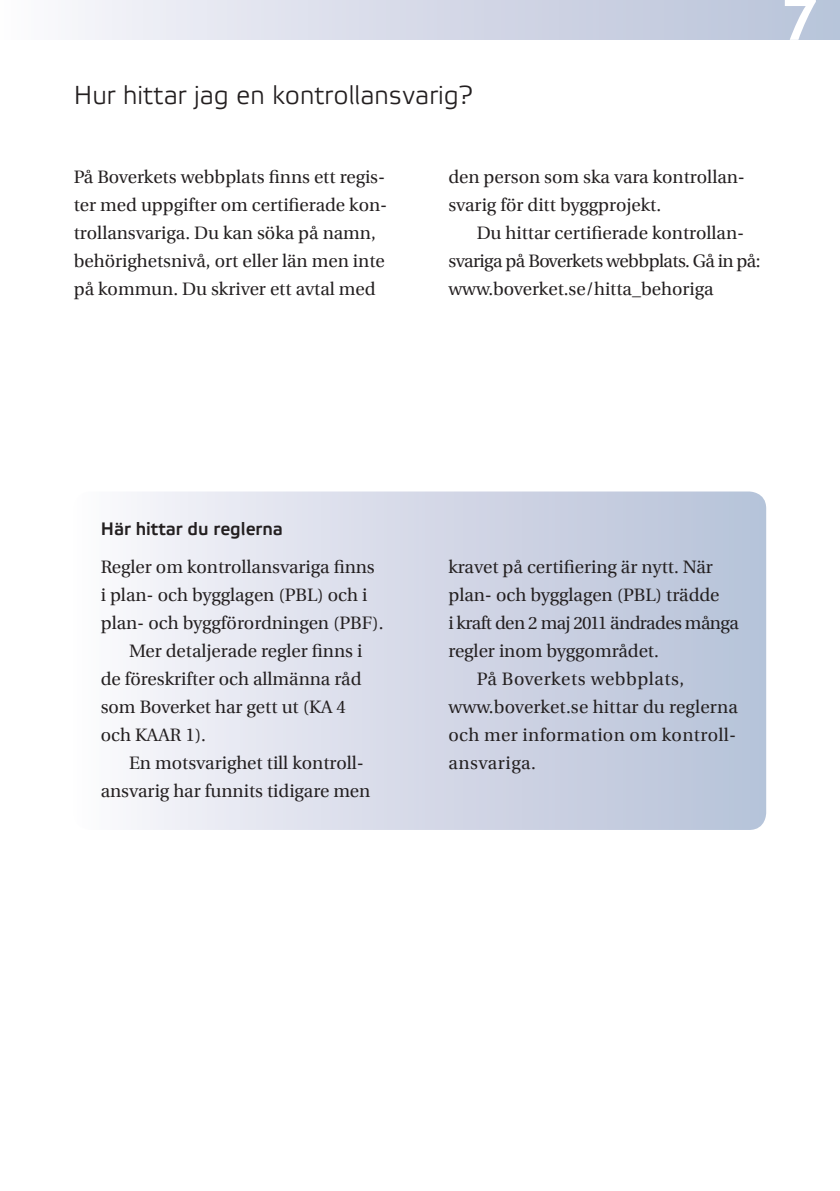
<style>
.page{position:relative;width:840px;height:1191px;background:#fff}
.page>*{position:absolute;margin:0;border:0;box-sizing:border-box;transform-origin:0 0}
.t1{font:500 58px "Etelka";color:#fff}
.Rubrik_2{font:300 26px "Etelka";color:#231f20}
.Brödtext{font:18px/28px "Boverket Utopia";color:#231f20}
.Brödtext-2{font:18px/28px "Boverket Utopia";letter-spacing:.02em;color:#231f20}
.Rubrik_i_ruta{font:500 18px "Etelka";color:#231f20}
</style>
<div class="page">
<div style="left:0;top:0;width:839px;height:40px;background:linear-gradient(to right,#f9f8fb,#b6c1d8)"></div>
<div style="left:74px;top:491px;width:691px;height:339px;background:linear-gradient(to right,#f9f7fb,#b5c0d7);border-radius:17px"></div>
<p class="Rubrik_2" style="left:74px;top:80px;width:400px">Hur hittar jag en kontrollansvarig?</p>
<p class="Brödtext" style="left:74px;top:164px;width:315px">På Boverkets webbplats finns ett regis&shy;ter med uppgifter om certifierade kon&shy;trollansvariga. Du kan söka på namn, behörighetsnivå, ort eller län men inte på kommun. Du skriver ett avtal med</p>
<p class="Brödtext" style="left:448px;top:164px;width:298px">den person som ska vara kontrollan&shy;svarig för ditt byggprojekt.</p>
<p class="Brödtext" style="left:448px;top:220px;width:313px;text-indent:28px">Du hittar certifierade kontrollan&shy;svariga på Boverkets webbplats. Gå in på: www.boverket.se/hitta_behoriga</p>
<h1 class="t1" style="left:780px;top:-13px;width:38px">7</h1>
<p class="Rubrik_i_ruta" style="left:101px;top:519px;width:184px">Här hittar du reglerna</p>
<p class="Brödtext" style="left:101px;top:553px;width:275px">Regler om kontrollansvariga finns</p>
<p class="Brödtext" style="left:101px;top:581px;width:268px">i plan- och bygglagen (PBL) och i</p>
<p class="Brödtext" style="left:101px;top:609px;width:284px">plan- och byggförordningen (PBF).</p>
<p class="Brödtext" style="left:129px;top:637px;width:234px">Mer detaljerade regler finns i</p>
<p class="Brödtext" style="left:101px;top:665px;width:262px">de föreskrifter och allmänna råd</p>
<p class="Brödtext" style="left:101px;top:693px;width:247px">som Boverket har gett ut (KA 4</p>
<p class="Brödtext" style="left:101px;top:721px;width:107px">och KAAR 1).</p>
<p class="Brödtext" style="left:101px;top:749px;width:271px;text-indent:28px">En motsvarighet till kontroll&shy;ansvarig har funnits tidigare men</p>
<p class="Brödtext" style="left:448px;top:553px;width:292px">kravet på certifiering är nytt. När plan- och bygglagen (PBL) trädde<br>i kraft den 2 maj 2011 ändrades många regler inom byggområdet.</p>
<p class="Brödtext-2" style="left:448px;top:665px;width:291px;text-indent:28px">På Boverkets webbplats, www.boverket.se hittar du reglerna och mer information om kontroll&shy;ansvariga.</p>
</div>
